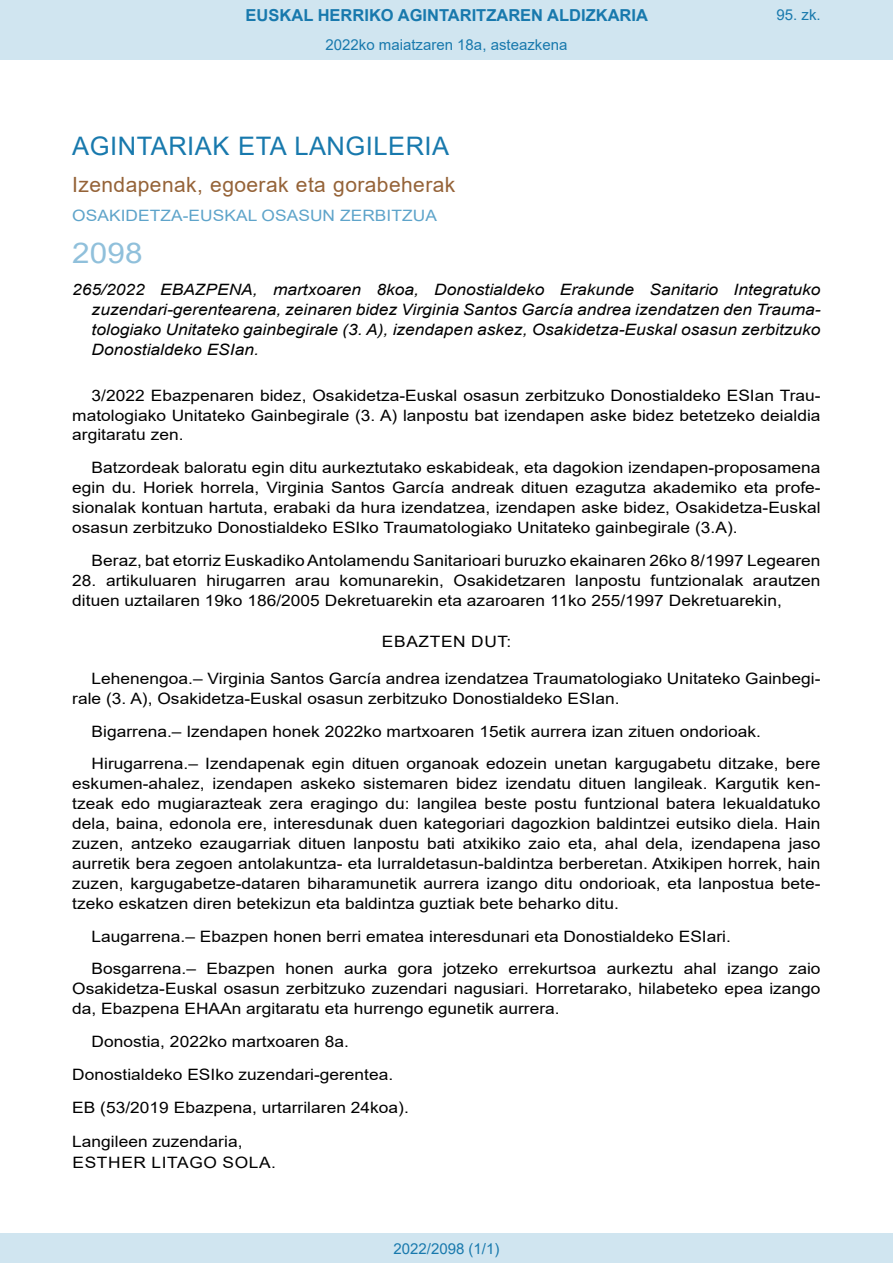
<style>
.page{position:relative;width:893px;height:1263px;background:#fff}
.page>*{position:absolute;margin:0;border:0;box-sizing:border-box;transform-origin:0 0}
.BOPVOrden{font:28.5px "Arial";color:#90c0db;scale:1.11 1}
.BOPVSeccion{font:25.5px "Arial";letter-spacing:.02em;color:#1879ad}
.BOPVSubseccion{font:21px "Arial";letter-spacing:.02em;color:#956338}
.t1{font:700 16.5px "Arial";color:#1879ad}
.BOPVDetalle{font:15.6px/20px "Arial";color:#000;text-align:justify;scale:1.11 1}
.BOPVTitulo{font:italic 15.6px/20px "Arial";color:#000;text-align:justify;scale:1.11 1}
.BOPVDisposicionTitul{font:15.6px "Arial";color:#000;scale:1.11 1}
.BOPVOrganismo{font:15.6px "Arial";letter-spacing:.005em;color:#5ea4ca;scale:1.11 1}
.BOPVFirmaLugFec{font:15.6px "Arial";color:#000;scale:1.11 1}
.BOPVFirmaPuesto{font:15.6px "Arial";color:#000;scale:1.11 1}
.BOPVFirmaNombre{font:15.6px "Arial";letter-spacing:.035em;color:#000;scale:1.11 1}
.BOPVClave{font:15.6px "Arial";letter-spacing:.035em;color:#000;scale:1.11 1}
.Paginacion_Centro{font:15px "Arial";color:#1879ad}
</style>
<div class="page">
<div style="left:0;top:0;width:893px;height:60px;background:#d0e5f0"></div>
<div style="left:0;top:1233px;width:893px;height:30px;background:#d0e5f0"></div>
<p class="t1" style="left:246px;top:3px;width:404px">EUSKAL HERRIKO AGINTARITZAREN ALDIZKARIA</p>
<p class="Paginacion_Centro" style="left:326px;top:35px;width:243px">2022ko maiatzaren 18a, asteazkena</p>
<p class="Paginacion_Centro" style="left:776px;top:5px;width:46px">95. zk.</p>
<p class="BOPVSeccion" style="left:72px;top:128px;width:378px">AGINTARIAK ETA LANGILERIA</p>
<p class="BOPVSubseccion" style="left:72px;top:170px;width:385px">Izendapenak, egoerak eta gorabeherak</p>
<p class="BOPVOrganismo" style="left:72px;top:204px;width:330px">OSAKIDETZA-EUSKAL OSASUN ZERBITZUA</p>
<p class="BOPVOrden" style="left:72px;top:233px;width:65px">2098</p>
<p class="BOPVTitulo" style="left:92px;top:280px;width:658px;text-indent:-19px">265/2022 EBAZPENA, martxoaren 8koa, Donostialdeko Erakunde Sanitario Integratuko zuzendari-gerentearena, zeinaren bidez Virginia Santos García andrea izendatzen den Trauma&shy;tologiako Unitateko gainbegirale (3. A), izendapen askez, Osakidetza-Euskal osasun zerbitzuko Donostialdeko ESIan.</p>
<p class="BOPVDetalle" style="left:72px;top:385px;width:676px;text-indent:19px">3/2022 Ebazpenaren bidez, Osakidetza-Euskal osasun zerbitzuko Donostialdeko ESIan Trau&shy;matologiako Unitateko Gainbegirale (3. A) lanpostu bat izendapen aske bidez betetzeko deialdia argitaratu zen.</p>
<p class="BOPVDetalle" style="left:72px;top:458px;width:676px;text-indent:19px">Batzordeak baloratu egin ditu aurkeztutako eskabideak, eta dagokion izendapen-proposamena egin du. Horiek horrela, Virginia Santos García andreak dituen ezagutza akademiko eta profe&shy;sionalak kontuan hartuta, erabaki da hura izendatzea, izendapen aske bidez, Osakidetza-Euskal osasun zerbitzuko Donostialdeko ESIko Traumatologiako Unitateko gainbegirale (3.A).</p>
<p class="BOPVDetalle" style="left:92px;top:550px;width:658px">Beraz, bat etorriz Euskadiko Antolamendu Sanitarioari buruzko ekainaren 26ko 8/1997 Legearen</p>
<p class="BOPVDetalle" style="left:72px;top:570px;width:676px">28. artikuluaren hirugarren arau komunarekin, Osakidetzaren lanpostu funtzionalak arautzen dituen uztailaren 19ko 186/2005 Dekretuarekin eta azaroaren 11ko 255/1997 Dekretuarekin,</p>
<p class="BOPVClave" style="left:382px;top:631px;width:118px">EBAZTEN DUT:</p>
<p class="BOPVDetalle" style="left:72px;top:668px;width:676px;text-indent:19px">Lehenengoa.– Virginia Santos García andrea izendatzea Traumatologiako Unitateko Gainbegi&shy;rale (3. A), Osakidetza-Euskal osasun zerbitzuko Donostialdeko ESIan.</p>
<p class="BOPVDetalle" style="left:92px;top:721px;width:604px">Bigarrena.– Izendapen honek 2022ko martxoaren 15etik aurrera izan zituen ondorioak.</p>
<p class="BOPVDetalle" style="left:72px;top:754px;width:676px;text-indent:19px">Hirugarrena.– Izendapenak egin dituen organoak edozein unetan kargugabetu ditzake, bere eskumen-ahalez, izendapen askeko sistemaren bidez izendatu dituen langileak. Kargutik ken&shy;tzeak edo mugiarazteak zera eragingo du: langilea beste postu funtzional batera lekualdatuko dela, baina, edonola ere, interesdunak duen kategoriari dagozkion baldintzei eutsiko diela. Hain zuzen, antzeko ezaugarriak dituen lanpostu bati atxikiko zaio eta, ahal dela, izendapena jaso aurretik bera zegoen antolakuntza- eta lurraldetasun-baldintza berberetan. Atxikipen horrek, hain zuzen, kargugabetze-dataren biharamunetik aurrera izango ditu ondorioak, eta lanpostua bete&shy;tzeko eskatzen diren betekizun eta baldintza guztiak bete beharko ditu.</p>
<p class="BOPVDetalle" style="left:92px;top:926px;width:577px">Laugarrena.– Ebazpen honen berri ematea interesdunari eta Donostialdeko ESIari.</p>
<p class="BOPVDetalle" style="left:72px;top:959px;width:676px;text-indent:19px">Bosgarrena.– Ebazpen honen aurka gora jotzeko errekurtsoa aurkeztu ahal izango zaio Osakidetza-Euskal osasun zerbitzuko zuzendari nagusiari. Horretarako, hilabeteko epea izango da, Ebazpena EHAAn argitaratu eta hurrengo egunetik aurrera.</p>
<p class="BOPVFirmaLugFec" style="left:92px;top:1031px;width:233px">Donostia, 2022ko martxoaren 8a.</p>
<p class="BOPVDisposicionTitul" style="left:72px;top:1063px;width:291px">Donostialdeko ESIko zuzendari-gerentea.</p>
<p class="BOPVDisposicionTitul" style="left:72px;top:1097px;width:305px">EB (53/2019 Ebazpena, urtarrilaren 24koa).</p>
<p class="BOPVFirmaPuesto" style="left:72px;top:1131px;width:155px">Langileen zuzendaria,</p>
<p class="BOPVFirmaNombre" style="left:73px;top:1152px;width:185px">ESTHER LITAGO SOLA.</p>
<p class="Paginacion_Centro" style="left:393px;top:1238px;width:107px">2022/2098 (1/1)</p>
</div>
